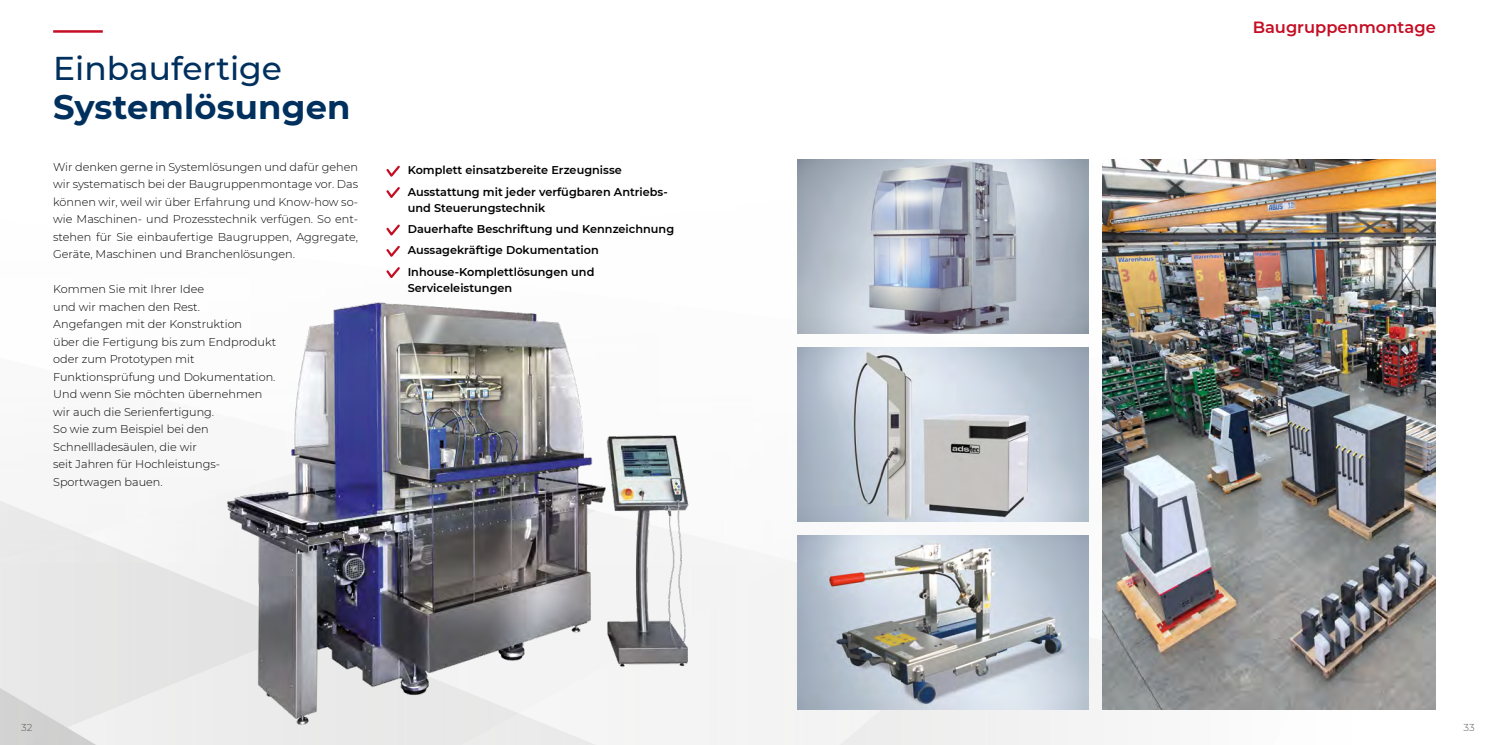
<style>
.page{position:relative;width:1489px;height:745px;background:#fff}
.page>*{position:absolute;margin:0;border:0;box-sizing:border-box;transform-origin:0 0}
.t1{font:700 33.75px "Montserrat";letter-spacing:.005em;color:#00305d}
.t2{font:500 32.88px "Montserrat";color:#00305d}
.t3{font:600 16.25px "Montserrat";color:#c50d23}
.t4{font:300 11.25px/17.5px "Montserrat";color:#000;text-align:justify}
.t5{font:600 11.25px/16.2px "Montserrat";color:#000}
.t6{font:300 10px "Montserrat";color:#575756}
</style>
<div class="page">
<img style="left:0;top:159px;width:1436px;height:585px">
<img style="left:797px;top:159px;width:291px;height:174px">
<img style="left:797px;top:347px;width:291px;height:174px">
<img style="left:797px;top:535px;width:291px;height:174px">
<hr style="left:53px;top:30px;width:50px;height:3px;background:#c50d23">
<svg style="left:384px;top:163px;width:18px;height:16px"></svg>
<svg style="left:384px;top:185px;width:18px;height:15px"></svg>
<svg style="left:384px;top:222px;width:18px;height:34px"></svg>
<img style="left:1102px;top:159px;width:333px;height:550px">
<img style="left:206px;top:256px;width:511px;height:488px">
<p class="t2" style="left:53px;top:46px;width:230px">Einbaufertige</p>
<p class="t1" style="left:53px;top:83px;width:299px">Systemlösungen</p>
<p class="t4" style="left:53px;top:157px;width:306px">Wir denken gerne in Systemlösungen und dafür gehen wir systematisch bei der Baugruppenmontage vor. Das können wir, weil wir über Erfahrung und Know-how so&shy;wie Maschinen- und Prozesstechnik verfügen. So ent&shy;stehen für Sie einbaufertige Baugruppen, Aggregate, Geräte, Maschinen und Branchenlösungen.</p>
<p class="t4" style="left:53px;top:280px;width:152px">Kommen Sie mit Ihrer Idee</p>
<p class="t4" style="left:53px;top:297px;width:148px">und wir machen den Rest.</p>
<p class="t4" style="left:53px;top:315px;width:190px">Angefangen mit der Konstruktion</p>
<p class="t4" style="left:53px;top:332px;width:224px">über die Fertigung bis zum Endprodukt</p>
<p class="t4" style="left:53px;top:350px;width:143px">oder zum Prototypen mit</p>
<p class="t4" style="left:53px;top:367px;width:224px">Funktionsprüfung und Dokumentation.</p>
<p class="t4" style="left:53px;top:385px;width:211px">Und wenn Sie möchten übernehmen</p>
<p class="t4" style="left:53px;top:402px;width:162px">wir auch die Serienfertigung.</p>
<p class="t4" style="left:53px;top:420px;width:157px">So wie zum Beispiel bei den</p>
<p class="t4" style="left:53px;top:437px;width:145px">Schnellladesäulen, die wir</p>
<p class="t4" style="left:53px;top:455px;width:168px">seit Jahren für Hochleistungs-</p>
<p class="t4" style="left:53px;top:472px;width:111px">Sportwagen bauen.</p>
<p class="t5" style="left:407px;top:161px;width:216px">Komplett einsatzbereite Erzeugnisse</p>
<p class="t5" style="left:407px;top:183px;width:261px">Ausstattung mit jeder verfügbaren Antriebs&shy;und Steuerungstechnik</p>
<p class="t5" style="left:407px;top:220px;width:268px">Dauerhafte Beschriftung und Kennzeichnung</p>
<p class="t5" style="left:407px;top:241px;width:192px">Aussagekräftige Dokumentation</p>
<p class="t5" style="left:407px;top:263px;width:188px">Inhouse-Komplettlösungen und</p>
<p class="t5" style="left:407px;top:279px;width:106px">Serviceleistungen</p>
<p class="t3" style="left:1252px;top:16px;width:185px">Baugruppenmontage</p>
<p class="t6" style="left:21px;top:720px;width:13px">32</p>
<p class="t6" style="left:1463px;top:720px;width:13px">33</p>
</div>
